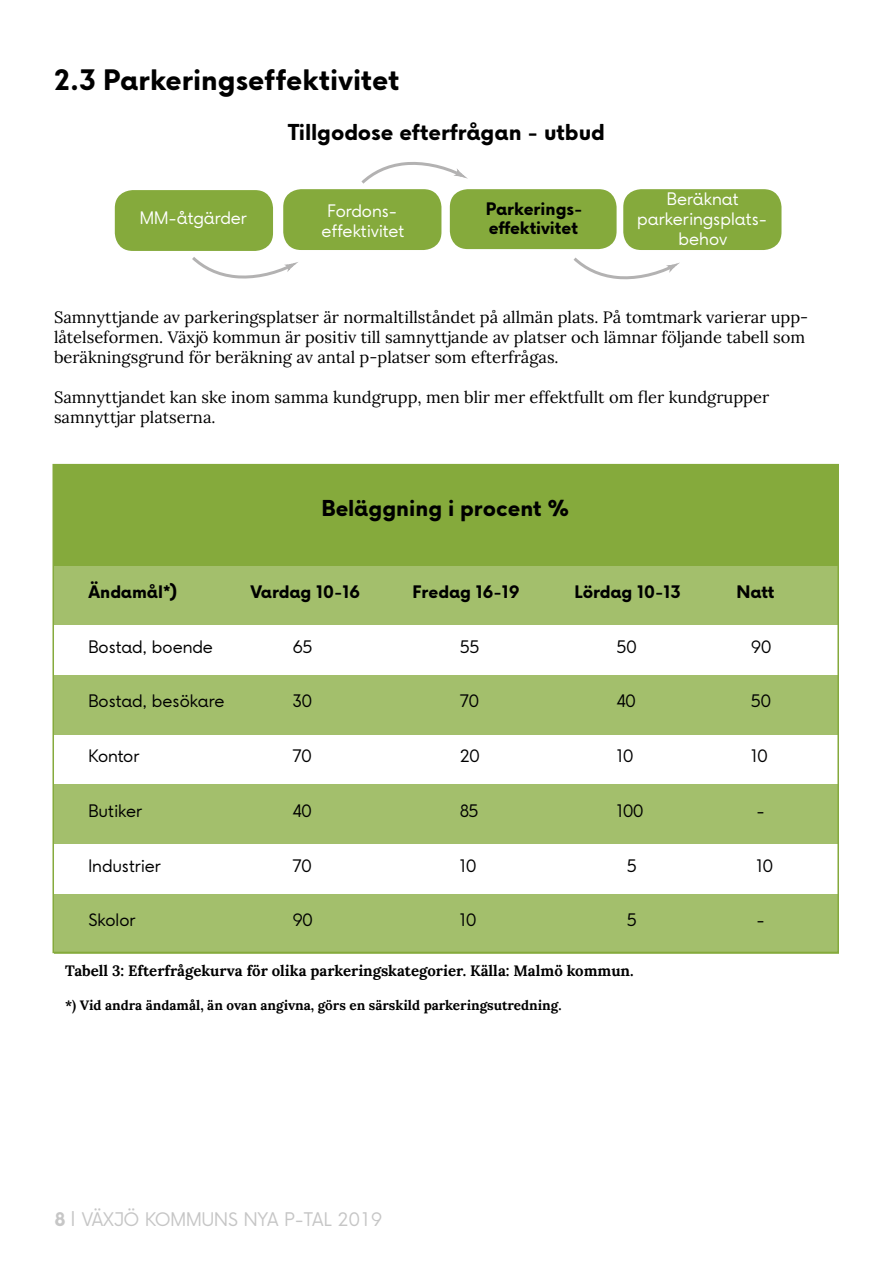
<style>
.page{position:relative;width:893px;height:1263px;background:#fff}
.page>*{position:absolute;margin:0;border:0;box-sizing:border-box;transform-origin:0 0}
.t1{font:700 27px "Vaxjo Now";color:#000}
.t2{font:700 21px "Vaxjo Now";color:#000}
.t3{font:18px "Vaxjo Now";color:#c6c6c6}
.t4{font:16.5px/19.8px "Lora";color:#000}
.t5{font:16.5px "Vaxjo Now";color:#000}
.t6{font:700 16.5px/19.8px "Vaxjo Now";color:#000}
.t7{font:16.5px/19.8px "Vaxjo Now";color:#fff;text-align:center}
.t8{font:700 15px "Lora";color:#000}
.t9{font:700 13.5px "Lora";color:#000}
.s1{font-weight:700}
.s2{font-size:19.5px}
</style>
<div class="page">
<div style="left:115px;top:190px;width:158px;height:61px;background:#85aa3c;border-radius:18px"></div>
<div style="left:283px;top:189px;width:158px;height:61px;background:#85aa3c;border-radius:18px"></div>
<div style="left:450px;top:189px;width:167px;height:60px;background:#85aa3c;border-radius:18px"></div>
<div style="left:623px;top:189px;width:158px;height:61px;background:#85aa3c;border-radius:18px"></div>
<svg style="left:192px;top:257px;width:105px;height:21px"></svg>
<svg style="left:573px;top:257px;width:106px;height:22px"></svg>
<svg style="left:361px;top:162px;width:106px;height:22px"></svg>
<div style="left:54px;top:464px;width:785px;height:102px;background:#85aa3c"></div>
<div style="left:54px;top:566px;width:785px;height:59px;background:#a3bf6c"></div>
<div style="left:54px;top:675px;width:785px;height:59px;background:#a3bf6c"></div>
<div style="left:54px;top:785px;width:783px;height:59px;background:#a3bf6c"></div>
<div style="left:54px;top:894px;width:785px;height:59px;background:#a3bf6c"></div>
<h1 class="t1" style="left:54px;top:61px;width:347px">2.3 Parkeringseffektivitet</h1>
<p class="t2" style="left:288px;top:117px;width:318px">Tillgodose efterfrågan - utbud</p>
<p class="t7" style="left:140px;top:208px;width:109px">MM-åtgärder</p>
<p class="t7" style="left:322px;top:201px;width:84px">Fordons&shy;effektivitet</p>
<p class="t6" style="left:486px;top:199px;width:98px">Parkerings&shy;effektivitet</p>
<p class="t7" style="left:637px;top:189px;width:132px">Beräknat parkeringsplats&shy;behov</p>
<p class="t4" style="left:54px;top:307px;width:756px">Samnyttjande av parkeringsplatser är normaltillståndet på allmän plats. På tomtmark varierar upp&shy;låtelseformen. Växjö kommun är positiv till samnyttjande av platser och lämnar följande tabell som beräkningsgrund för beräkning av antal p-platser som efterfrågas.</p>
<p class="t4" style="left:54px;top:386px;width:717px">Samnyttjandet kan ske inom samma kundgrupp, men blir mer effektfullt om fler kundgrupper samnyttjar platserna.</p>
<p class="t2" style="left:322px;top:493px;width:249px">Beläggning i procent %</p>
<p class="t6" style="left:89px;top:582px;width:90px">Ändamål*)</p>
<p class="t6" style="left:251px;top:582px;width:111px">Vardag 10-16</p>
<p class="t6" style="left:412px;top:582px;width:109px">Fredag 16-19</p>
<p class="t6" style="left:574px;top:582px;width:108px">Lördag 10-13</p>
<p class="t6" style="left:736px;top:582px;width:40px">Natt</p>
<p class="t5" style="left:89px;top:636px;width:126px">Bostad, boende</p>
<p class="t5" style="left:293px;top:636px;width:21px">65</p>
<p class="t5" style="left:460px;top:636px;width:21px">55</p>
<p class="t5" style="left:617px;top:636px;width:21px">50</p>
<p class="t5" style="left:751px;top:636px;width:22px">90</p>
<p class="t5" style="left:88px;top:690px;width:138px">Bostad, besökare</p>
<p class="t5" style="left:293px;top:690px;width:21px">30</p>
<p class="t5" style="left:460px;top:690px;width:21px">70</p>
<p class="t5" style="left:617px;top:690px;width:20px">40</p>
<p class="t5" style="left:751px;top:690px;width:21px">50</p>
<p class="t5" style="left:88px;top:745px;width:53px">Kontor</p>
<p class="t5" style="left:293px;top:745px;width:21px">70</p>
<p class="t5" style="left:460px;top:745px;width:21px">20</p>
<p class="t5" style="left:617px;top:745px;width:18px">10</p>
<p class="t5" style="left:751px;top:745px;width:18px">10</p>
<p class="t5" style="left:88px;top:800px;width:56px">Butiker</p>
<p class="t5" style="left:293px;top:800px;width:20px">40</p>
<p class="t5" style="left:460px;top:800px;width:20px">85</p>
<p class="t5" style="left:617px;top:800px;width:28px">100</p>
<p class="t5" style="left:756px;top:800px;width:10px">-</p>
<p class="t5" style="left:88px;top:855px;width:74px">Industrier</p>
<p class="t5" style="left:293px;top:855px;width:21px">70</p>
<p class="t5" style="left:460px;top:855px;width:18px">10</p>
<p class="t5" style="left:627px;top:855px;width:11px">5</p>
<p class="t5" style="left:756px;top:855px;width:18px">10</p>
<p class="t5" style="left:88px;top:909px;width:49px">Skolor</p>
<p class="t5" style="left:293px;top:909px;width:22px">90</p>
<p class="t5" style="left:460px;top:909px;width:18px">10</p>
<p class="t5" style="left:627px;top:909px;width:11px">5</p>
<p class="t5" style="left:756px;top:909px;width:10px">-</p>
<p class="t8" style="left:65px;top:961px;width:570px">Tabell 3: Efterfrågekurva för olika parkeringskategorier. Källa: Malmö kommun.</p>
<p class="t9" style="left:65px;top:997px;width:498px">*) Vid andra ändamål, än ovan angivna, görs en särskild parkeringsutredning.</p>
<p class="t3" style="left:54px;top:1207px;width:330px"><span class="s1">8</span> <span class="s2">I</span> VÄXJÖ KOMMUNS NYA P-TAL 2019</p>
</div>
